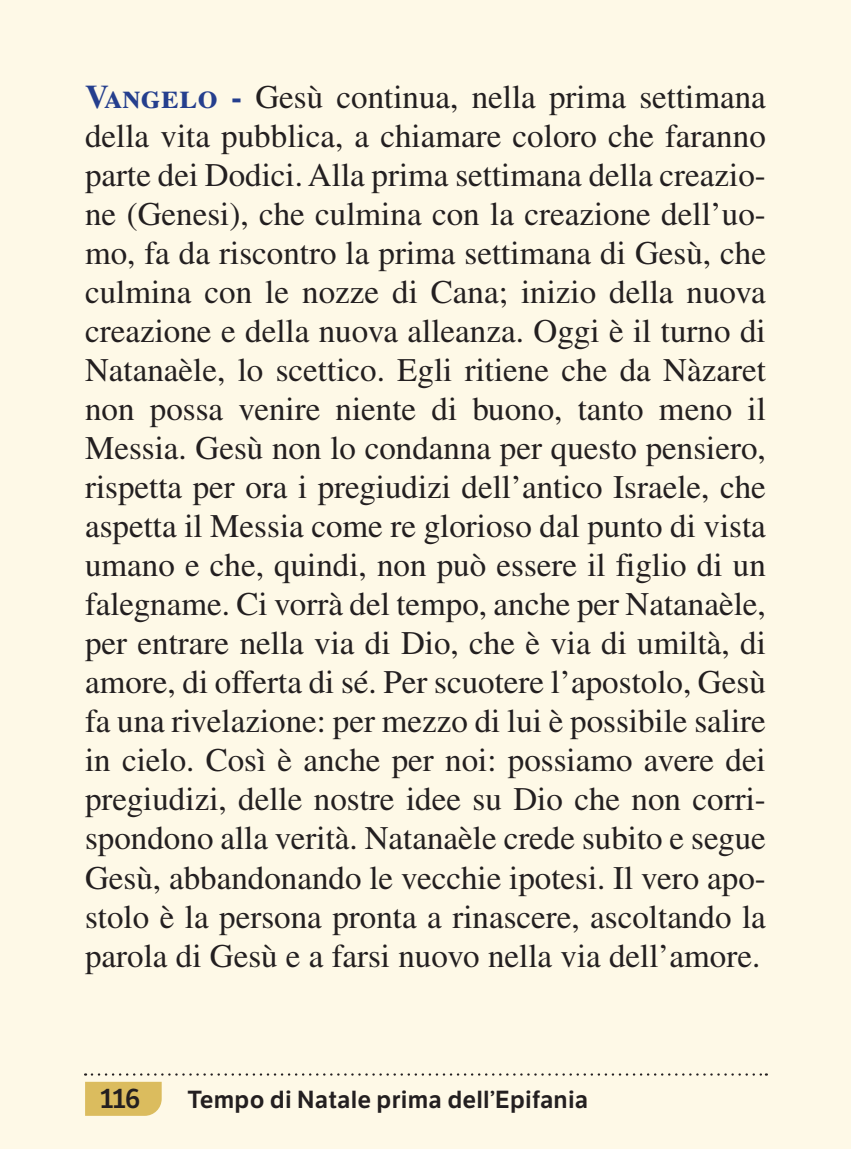
<style>
.page{position:relative;width:851px;height:1149px;background:#fff}
.page>*{position:absolute;margin:0;border:0;box-sizing:border-box;transform-origin:0 0}
.t1{font:33px/39px "Times LT Std";color:#231f20;text-align:justify}
.t2{font:600 27px "LFT Etica";color:#231f20}
.t3{font:600 24px "LFT Etica";letter-spacing:.01em;color:#231f20}
.s1{font-weight:700;color:#253f8e}
</style>
<div class="page">
<div style="left:0;top:0;width:850px;height:1148px;background:#fef9e7"></div>
<svg style="left:85px;top:1081px;width:77px;height:34px;background:#dcbe64"></svg>
<svg style="left:92px;top:1073px;width:674px;height:2px"></svg>
<p class="t1" style="left:85px;top:77px;width:682px"><span class="s1">Vangelo -</span> Gesù continua, nella prima settimana della vita pubblica, a chiamare coloro che faranno parte dei Dodici. Alla prima settimana della creazio&shy;ne (Genesi), che culmina con la creazione dell’uo&shy;mo, fa da riscontro la prima settimana di Gesù, che culmina con le nozze di Cana; inizio della nuova creazione e della nuova alleanza. Oggi è il turno di Natanaèle, lo scettico. Egli ritiene che da Nàzaret non possa venire niente di buono, tanto meno il Messia. Gesù non lo condanna per questo pensiero, rispetta per ora i pregiudizi dell’antico Israele, che aspetta il Messia come re glorioso dal punto di vista umano e che, quindi, non può essere il figlio di un falegname. Ci vorrà del tempo, anche per Natanaèle, per entrare nella via di Dio, che è via di umiltà, di amore, di offerta di sé. Per scuotere l’apostolo, Gesù fa una rivelazione: per mezzo di lui è possibile salire in cielo. Così è anche per noi: possiamo avere dei pregiudizi, delle nostre idee su Dio che non corri&shy;spondono alla verità. Natanaèle crede subito e segue Gesù, abbandonando le vecchie ipotesi. Il vero apo&shy;stolo è la persona pronta a rinascere, ascoltando la parola di Gesù e a farsi nuovo nella via dell’amore.</p>
<p class="t2" style="left:100px;top:1082px;width:42px">116</p>
<p class="t3" style="left:188px;top:1084px;width:402px">Tempo di Natale prima dell’Epifania</p>
</div>
